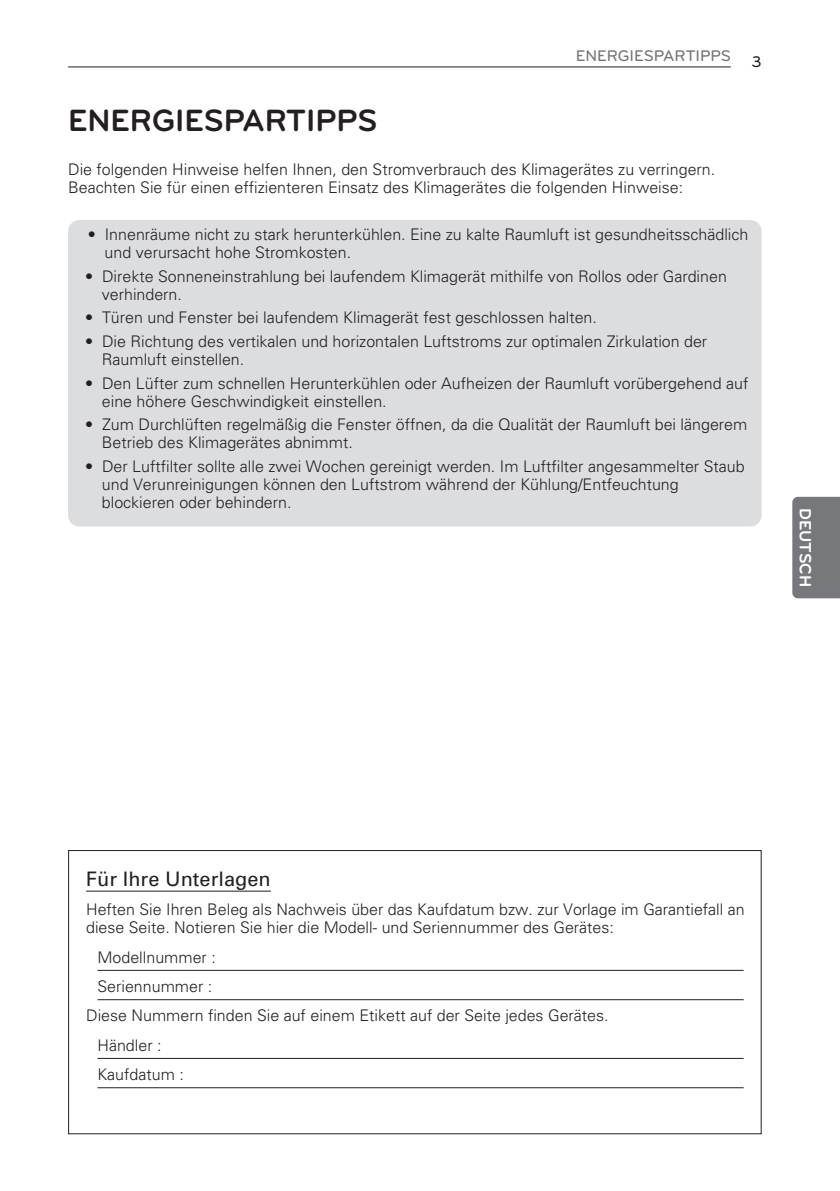
<style>
.page{position:relative;width:840px;height:1191px;background:#fff}
.page>*{position:absolute;margin:0;border:0;box-sizing:border-box;transform-origin:0 0}
.t1{font:700 32px "Bryant LG";color:#231f20}
.t2{font:20px "Univers";color:#231f20}
.t3{font:700 17px "Bryant LG";color:#fff}
.t4{font:300 16px/18px "Univers";color:#231f20}
.t5{font:500 16px "Bryant LG";color:#757679}
.t6{font:500 16px "Bryant LG";color:#231f20}
</style>
<div class="page">
<hr style="left:68px;top:67px;width:662px;height:1px;background:#231f20">
<div style="left:792px;top:497px;width:47px;height:101px;background:#76787b"></div>
<div style="left:68px;top:220px;width:693px;height:306px;background:#dcdddf;border-radius:11px"></div>
<hr style="left:86px;top:890px;width:185px;height:1px;background:#231f20">
<hr style="left:97px;top:970px;width:646px;height:1px;background:#231f20">
<hr style="left:97px;top:999px;width:646px;height:1px;background:#231f20">
<hr style="left:97px;top:1058px;width:646px;height:1px;background:#231f20">
<hr style="left:97px;top:1087px;width:646px;height:1px;background:#231f20">
<h1 class="t1" style="left:68px;top:109px;width:310px">ENERGIESPARTIPPS</h1>
<p class="t5" style="left:575px;top:47px;width:157px">ENERGIESPARTIPPS</p>
<p class="t4" style="left:68px;top:162px;width:648px">Die folgenden Hinweise helfen Ihnen, den Stromverbrauch des Klimagerätes zu verringern.<br>Beachten Sie für einen effizienteren Einsatz des Klimagerätes die folgenden Hinweise:</p>
<p class="t6" style="left:751px;top:52px;width:12px">3</p>
<p class="t4" style="left:105px;top:227px;width:645px;text-indent:-17px">• Innenräume nicht zu stark herunterkühlen. Eine zu kalte Raumluft ist gesundheitsschädlich und verursacht hohe Stromkosten.</p>
<p class="t4" style="left:102px;top:268px;width:626px;text-indent:-17px">• Direkte Sonneneinstrahlung bei laufendem Klimagerät mithilfe von Rollos oder Gardinen verhindern.</p>
<p class="t4" style="left:85px;top:310px;width:513px">• Türen und Fenster bei laufendem Klimagerät fest geschlossen halten.</p>
<p class="t4" style="left:102px;top:334px;width:606px;text-indent:-17px">• Die Richtung des vertikalen und horizontalen Luftstroms zur optimalen Zirkulation der<br>Raumluft einstellen.</p>
<p class="t4" style="left:102px;top:375px;width:647px;text-indent:-17px">• Den Lüfter zum schnellen Herunterkühlen oder Aufheizen der Raumluft vorübergehend auf eine höhere Geschwindigkeit einstellen.</p>
<p class="t4" style="left:102px;top:417px;width:646px;text-indent:-17px">• Zum Durchlüften regelmäßig die Fenster öffnen, da die Qualität der Raumluft bei längerem<br>Betrieb des Klimagerätes abnimmt.</p>
<p class="t4" style="left:102px;top:459px;width:644px;text-indent:-17px">• Der Luftfilter sollte alle zwei Wochen gereinigt werden. Im Luftfilter angesammelter Staub und Verunreinigungen können den Luftstrom während der Kühlung/Entfeuchtung blockieren oder behindern.</p>
<p class="t3" style="left:811px;top:508px;width:81px;rotate:90deg">DEUTSCH</p>
<p class="t2" style="left:86px;top:871px;width:186px">Für Ihre Unterlagen</p>
<p class="t4" style="left:86px;top:902px;width:659px">Heften Sie Ihren Beleg als Nachweis über das Kaufdatum bzw. zur Vorlage im Garantiefall an diese Seite. Notieren Sie hier die Modell- und Seriennummer des Gerätes:</p>
<p class="t4" style="left:97px;top:949px;width:120px">Modellnummer :</p>
<p class="t4" style="left:97px;top:978px;width:116px">Seriennummer :</p>
<p class="t4" style="left:86px;top:1008px;width:523px">Diese Nummern finden Sie auf einem Etikett auf der Seite jedes Gerätes.</p>
<p class="t4" style="left:97px;top:1037px;width:66px">Händler :</p>
<p class="t4" style="left:97px;top:1066px;width:88px">Kaufdatum :</p>
</div>
